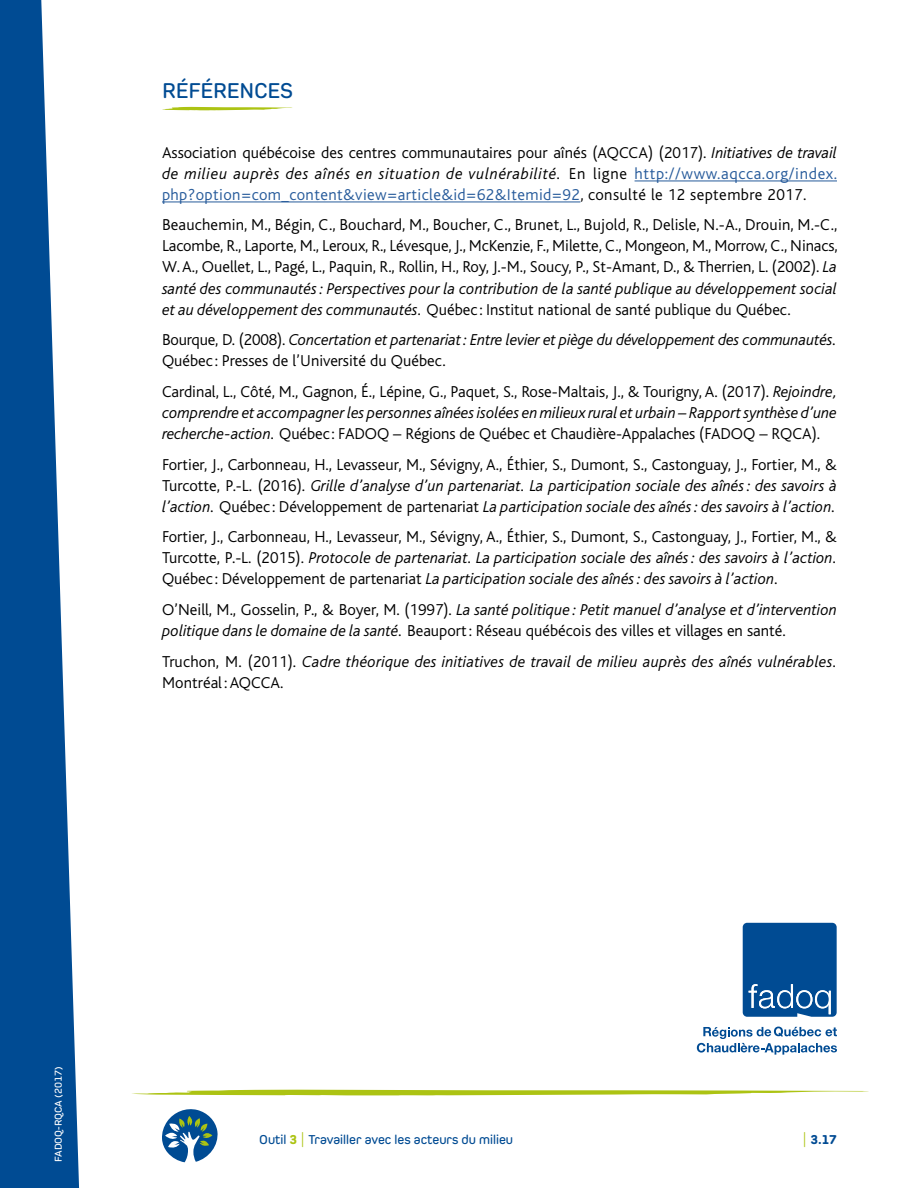
<style>
.page{position:relative;width:918px;height:1188px;background:#fff}
.page>*{position:absolute;margin:0;border:0;box-sizing:border-box;transform-origin:0 0}
.t1{font:600 22.5px "Pero";letter-spacing:-.01em;color:#004b93}
.t2{font:300 16.5px/21px "Bliss";color:#000;text-align:justify}
.t3{font:italic 300 16.5px/21px "Bliss";letter-spacing:-.005em;color:#000}
.t4{font:600 13.5px "Pero";color:#004b93}
.t5{font:800 13.5px "Pero";color:#004b93}
.t6{font:600 10.5px "Pero";color:#fff}
.s1{font-style:italic}
.s2{color:#275b9b}
.s3{font-style:normal}
.s4{font-weight:800;color:#acc313}
.s5{font-weight:300;font-size:22.5px;color:#acc313}
</style>
<div class="page">
<svg style="left:162px;top:107px;width:131px;height:3px"></svg>
<svg style="left:0;top:0;width:80px;height:1188px;fill:#004b93"></svg>
<svg style="left:162px;top:1109px;width:56px;height:53px"></svg>
<svg style="left:132px;top:1090px;width:737px;height:5px;background:#c0d14d"></svg>
<svg style="left:743px;top:923px;width:94px;height:94px;background:#12579a"></svg>
<svg style="left:697px;top:1027px;width:140px;height:28px"></svg>
<hr style="left:635px;top:181px;width:202px;height:1px;background:#275b9b">
<hr style="left:162px;top:202px;width:418px;height:1px;background:#275b9b">
<h1 class="t1" style="left:162px;top:77px;width:133px">RÉFÉRENCES</h1>
<p class="t2" style="left:162px;top:142px;width:677px">Association québécoise des centres communautaires pour aînés (AQCCA) (2017). <span class="s1">Initiatives de travail de milieu auprès des aînés en situation de vulnérabilité.</span> En ligne <span class="s2">http://www.aqcca.org/index. php?option=com_content&amp;view=article&amp;id=62&amp;Itemid=92</span>, consulté le 12 septembre 2017.</p>
<p class="t2" style="left:162px;top:215px;width:677px">Beauchemin, M., Bégin, C., Bouchard, M., Boucher, C., Brunet, L., Bujold, R., Delisle, N.-A., Drouin, M.-C., Lacombe, R., Laporte, M., Leroux, R., Lévesque, J., McKenzie, F., Milette, C., Mongeon, M., Morrow, C., Ninacs, W. A., Ouellet, L., Pagé, L., Paquin, R., Rollin, H., Roy, J.-M., Soucy, P., St-Amant, D., &amp; Therrien, L. (2002). <span class="s1">La santé des communautés: Perspectives pour la contribution de la santé publique au développement social et au développement des communautés.</span> Québec : Institut national de santé publique du Québec.</p>
<p class="t3" style="left:162px;top:330px;width:677px"><span class="s3">Bourque, D. (2008).</span> Concertation et partenariat: Entre levier et piège du développement des communautés.<br><span class="s3">Québec : Presses de l’Université du Québec.</span></p>
<p class="t2" style="left:162px;top:381px;width:677px">Cardinal, L., Côté, M., Gagnon, É., Lépine, G., Paquet, S., Rose-Maltais, J., &amp; Tourigny, A. (2017). <span class="s1">Rejoindre, comprendre et accompagner les personnes aînées isolées en milieux rural et urbain – Rapport synthèse d’une recherche-action.</span> Québec : FADOQ – Régions de Québec et Chaudière-Appalaches (FADOQ – RQCA).</p>
<p class="t2" style="left:162px;top:454px;width:677px">Fortier, J., Carbonneau, H., Levasseur, M., Sévigny, A., Éthier, S., Dumont, S., Castonguay, J., Fortier, M., &amp; Turcotte, P.-L. (2016). <span class="s1">Grille d’analyse d’un partenariat. La participation sociale des aînés: des savoirs à l’action.</span> Québec : Développement de partenariat <span class="s1">La participation sociale des aînés: des savoirs à l’action.</span></p>
<p class="t2" style="left:162px;top:527px;width:677px">Fortier, J., Carbonneau, H., Levasseur, M., Sévigny, A., Éthier, S., Dumont, S., Castonguay, J., Fortier, M., &amp; Turcotte, P.-L. (2015). <span class="s1">Protocole de partenariat. La participation sociale des aînés: des savoirs à l’action.<br></span>Québec : Développement de partenariat <span class="s1">La participation sociale des aînés: des savoirs à l’action.</span></p>
<p class="t2" style="left:162px;top:600px;width:676px">O’Neill, M., Gosselin, P., &amp; Boyer, M. (1997). <span class="s1">La santé politique : Petit manuel d’analyse et d’intervention politique dans le domaine de la santé.</span> Beauport: Réseau québécois des villes et villages en santé.</p>
<p class="t3" style="left:162px;top:651px;width:677px"><span class="s3">Truchon, M. (2011).</span> Cadre théorique des initiatives de travail de milieu auprès des aînés vulnérables.<br><span class="s3">Montréal : AQCCA.</span></p>
<p class="t6" style="left:52px;top:1162px;width:97px;rotate:-90deg">FADOQ-RQCA (2017)</p>
<p class="t4" style="left:259px;top:1132px;width:256px">Outil <span class="s4">3</span> <span class="s5">I</span> Travailler avec les acteurs du milieu</p>
<p class="t5" style="left:802px;top:1132px;width:36px"><span class="s5">I</span> 3.17</p>
</div>
